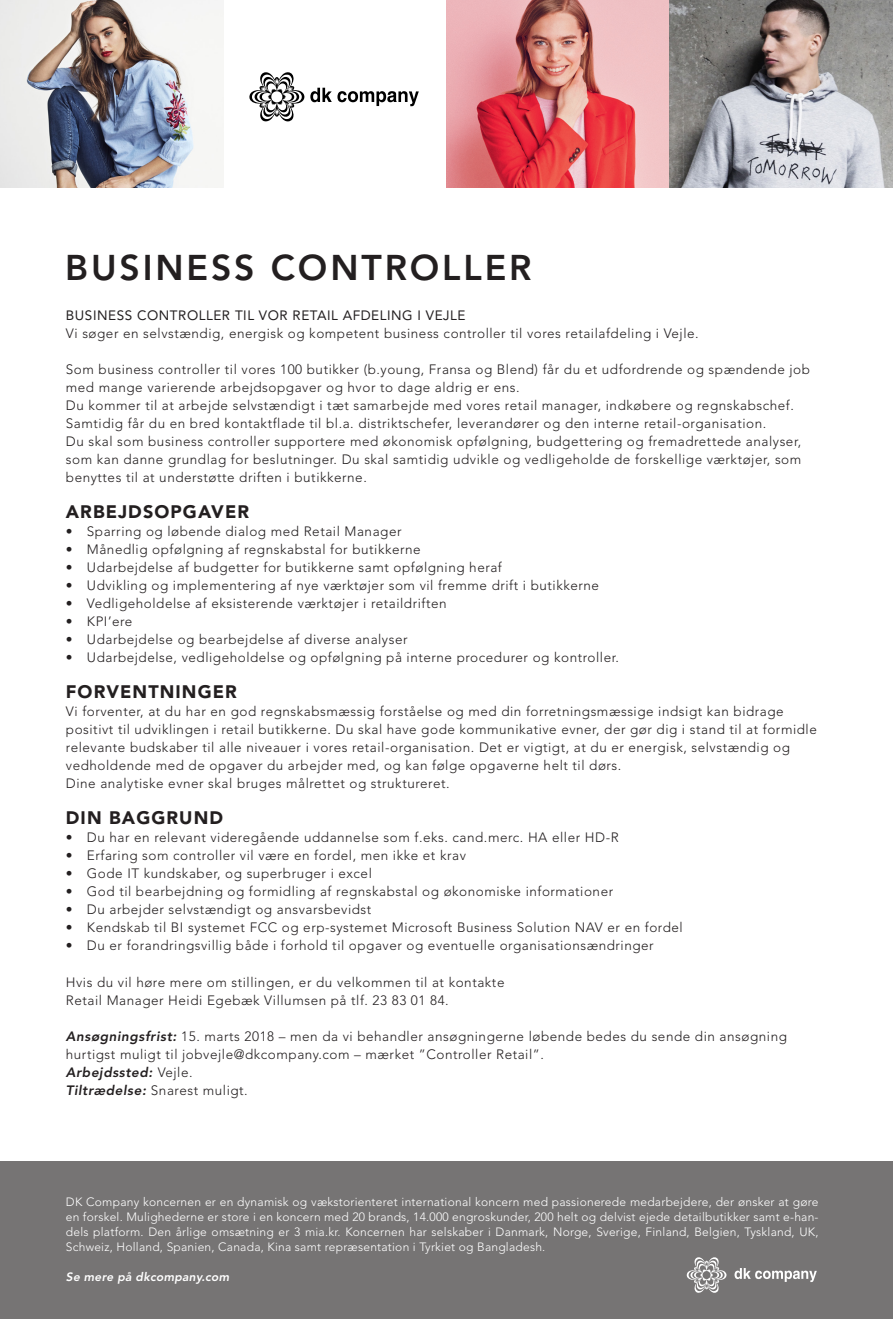
<style>
.page{position:relative;width:893px;height:1319px;background:#fff}
.page>*{position:absolute;margin:0;border:0;box-sizing:border-box;transform-origin:0 0}
.t1{font:800 35.55px "Avenir LT Std";letter-spacing:.08em;color:#231f20}
.t2{font:900 18px "Avenir LT Std";letter-spacing:.06em;color:#231f20}
.t3{font:300 13.5px/18px "Avenir LT Std";letter-spacing:.04em;color:#231f20}
.t4{font:13.5px "Avenir LT Std";letter-spacing:.04em;color:#231f20}
.t5{font:italic 800 13.5px "Avenir LT Std";letter-spacing:.04em;color:#231f20}
.t6{font:300 12px/15px "Avenir LT Std";letter-spacing:.02em;color:#fff;text-align:justify}
.t7{font:italic 800 12px "Avenir LT Std";letter-spacing:.02em;color:#fff}
.s1{font-weight:800;font-style:italic}
.s2{font-weight:300;font-style:normal}
</style>
<div class="page">
<img style="left:0;top:0;width:223px;height:187px">
<img style="left:446px;top:0;width:447px;height:187px">
<div style="left:0;top:1161px;width:893px;height:157px;background:#767474"></div>
<svg style="left:734px;top:1268px;width:83px;height:13px"></svg>
<svg style="left:686px;top:1257px;width:41px;height:35px"></svg>
<svg style="left:249px;top:72px;width:170px;height:50px"></svg>
<p class="t1" style="left:65px;top:246px;width:468px">BUSINESS CONTROLLER</p>
<p class="t4" style="left:66px;top:307px;width:401px">BUSINESS CONTROLLER TIL VOR RETAIL AFDELING I VEJLE</p>
<p class="t3" style="left:66px;top:324px;width:634px">Vi søger en selvstændig, energisk og kompetent business controller til vores retailafdeling i Vejle.</p>
<p class="t3" style="left:66px;top:360px;width:746px">Som business controller til vores 100 butikker (b.young, Fransa og Blend) får du et udfordrende og spændende job med mange varierende arbejdsopgaver og hvor to dage aldrig er ens.</p>
<p class="t3" style="left:66px;top:396px;width:730px">Du kommer til at arbejde selvstændigt i tæt samarbejde med vores retail manager, indkøbere og regnskabschef.<br>Samtidig får du en bred kontaktflade til bl.a. distriktschefer, leverandører og den interne retail-organisation.</p>
<p class="t3" style="left:66px;top:432px;width:737px;text-align:justify">Du skal som business controller supportere med økonomisk opfølgning, budgettering og fremadrettede analyser, som kan danne grundlag for beslutninger. Du skal samtidig udvikle og vedligeholde de forskellige værktøjer, som benyttes til at understøtte driften i butikkerne.</p>
<p class="t2" style="left:66px;top:501px;width:185px">ARBEJDSOPGAVER</p>
<p class="t3" style="left:66px;top:522px;width:337px">• Sparring og løbende dialog med Retail Manager</p>
<p class="t3" style="left:66px;top:540px;width:356px">• Månedlig opfølgning af regnskabstal for butikkerne</p>
<p class="t3" style="left:66px;top:558px;width:438px">• Udarbejdelse af budgetter for butikkerne samt opfølgning heraf</p>
<p class="t3" style="left:66px;top:576px;width:535px">• Udvikling og implementering af nye værktøjer som vil fremme drift i butikkerne</p>
<p class="t3" style="left:66px;top:594px;width:382px">• Vedligeholdelse af eksisterende værktøjer i retaildriften</p>
<p class="t3" style="left:66px;top:612px;width:68px">• KPI’ere</p>
<p class="t3" style="left:66px;top:630px;width:343px">• Udarbejdelse og bearbejdelse af diverse analyser</p>
<p class="t3" style="left:66px;top:648px;width:555px">• Udarbejdelse, vedligeholdelse og opfølgning på interne procedurer og kontroller.</p>
<p class="t2" style="left:66px;top:681px;width:172px">FORVENTNINGER</p>
<p class="t3" style="left:66px;top:702px;width:752px">Vi forventer, at du har en god regnskabsmæssig forståelse og med din forretningsmæssige indsigt kan bidrage positivt til udviklingen i retail butikkerne. Du skal have gode kommunikative evner, der gør dig i stand til at formidle relevante budskaber til alle niveauer i vores retail-organisation. Det er vigtigt, at du er energisk, selvstændig og vedholdende med de opgaver du arbejder med, og kan følge opgaverne helt til dørs.</p>
<p class="t3" style="left:66px;top:774px;width:385px">Dine analytiske evner skal bruges målrettet og struktureret.</p>
<p class="t2" style="left:66px;top:807px;width:159px">DIN BAGGRUND</p>
<p class="t3" style="left:66px;top:828px;width:554px">• Du har en relevant videregående uddannelse som f.eks. cand.merc. HA eller HD-R</p>
<p class="t3" style="left:66px;top:846px;width:402px">• Erfaring som controller vil være en fordel, men ikke et krav</p>
<p class="t3" style="left:66px;top:864px;width:308px">• Gode IT kundskaber, og superbruger i excel</p>
<p class="t3" style="left:66px;top:882px;width:549px">• God til bearbejdning og formidling af regnskabstal og økonomiske informationer</p>
<p class="t3" style="left:66px;top:900px;width:307px">• Du arbejder selvstændigt og ansvarsbevidst</p>
<p class="t3" style="left:66px;top:918px;width:618px">• Kendskab til BI systemet FCC og erp-systemet Microsoft Business Solution NAV er en fordel</p>
<p class="t3" style="left:66px;top:936px;width:589px">• Du er forandringsvillig både i forhold til opgaver og eventuelle organisationsændringer</p>
<p class="t3" style="left:66px;top:972px;width:440px">Hvis du vil høre mere om stillingen, er du velkommen til at kontakte</p>
<p class="t3" style="left:66px;top:990px;width:384px">Retail Manager Heidi Egebæk Villumsen på tlf. 23 83 01 84.</p>
<p class="t3" style="left:66px;top:1026px;width:723px"><span class="s1">Ansøgningsfrist:</span> 15. marts 2018 – men da vi behandler ansøgningerne løbende bedes du sende din ansøgning hurtigst muligt til jobvejle@dkcompany.com – mærket ”Controller Retail”.</p>
<p class="t5" style="left:66px;top:1063px;width:128px">Arbejdssted: <span class="s2">Vejle.</span></p>
<p class="t3" style="left:66px;top:1080px;width:183px"><span class="s1">Tiltrædelse:</span> Snarest muligt.</p>
<p class="t6" style="left:66px;top:1193px;width:754px">DK Company koncernen er en dynamisk og vækstorienteret international koncern med passionerede medarbejdere, der ønsker at gøre en forskel. Mulighederne er store i en koncern med 20 brands, 14.000 engroskunder, 200 helt og delvist ejede detailbutikker samt e-han&shy;dels platform. Den årlige omsætning er 3 mia.kr. Koncernen har selskaber i Danmark, Norge, Sverige, Finland, Belgien, Tyskland, UK, Schweiz, Holland, Spanien, Canada, Kina samt repræsentation i Tyrkiet og Bangladesh.</p>
<p class="t7" style="left:66px;top:1269px;width:165px">Se mere på dkcompany.com</p>
</div>
